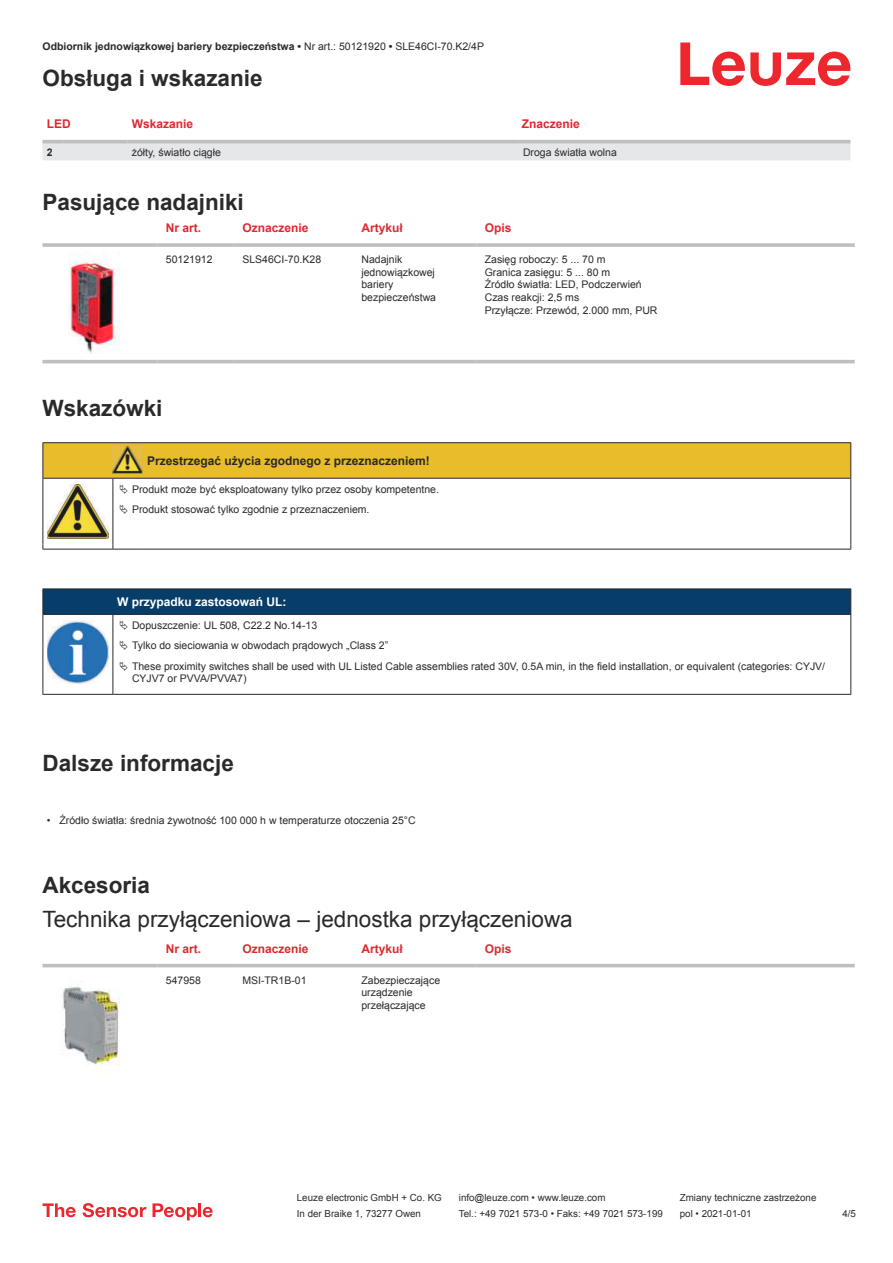
<style>
.page{position:relative;width:893px;height:1263px;background:#fff}
.page>*{position:absolute;margin:0;border:0;box-sizing:border-box;transform-origin:0 0}
.t1{font:700 22.5px "Arial";color:#2b292a}
.t2{font:22.5px "Arial";color:#2b292a}
.t3{font:700 12px "Arial";color:#db2a30}
.t4{font:700 12px "Arial";color:#2b292a}
.t5{font:700 12px "Arial";color:#fff}
.t6{font:10.5px/12.6px "Arial";color:#2b292a}
.t7{font:700 10.5px "Arial";color:#2b292a}
.t8{font:9.75px "Arial";color:#2b292a}
.s1{font-weight:400}
</style>
<div class="page">
<svg style="left:680px;top:43px;width:170px;height:43px"></svg>
<div style="left:43px;top:143px;width:807px;height:17px;background:#e6e7e9"></div>
<hr style="left:43px;top:140px;width:21px;height:3px;background:#bdbfc1">
<hr style="left:64px;top:140px;width:64px;height:3px;background:#bdbfc1">
<hr style="left:128px;top:140px;width:391px;height:3px;background:#bdbfc1">
<hr style="left:519px;top:140px;width:331px;height:3px;background:#bdbfc1">
<svg style="left:43px;top:363px;width:812px;height:1px"></svg>
<hr style="left:43px;top:243px;width:114px;height:4px;background:#bdbfc1">
<hr style="left:157px;top:243px;width:77px;height:4px;background:#c8c9cb">
<hr style="left:234px;top:243px;width:119px;height:4px;background:#c3c5c6">
<hr style="left:353px;top:243px;width:123px;height:4px;background:#bdbfc1">
<hr style="left:476px;top:243px;width:379px;height:4px;background:#c8c9cb">
<hr style="left:43px;top:360px;width:114px;height:3px;background:#bdbfc1">
<hr style="left:157px;top:360px;width:77px;height:3px;background:#bdbfc1">
<hr style="left:234px;top:360px;width:119px;height:3px;background:#bdbfc1">
<hr style="left:353px;top:360px;width:123px;height:3px;background:#bdbfc1">
<hr style="left:476px;top:360px;width:379px;height:3px;background:#bdbfc1">
<img style="left:68px;top:251px;width:52px;height:103px">
<svg style="left:43px;top:963px;width:812px;height:5px;fill:#efeff0"></svg>
<hr style="left:43px;top:964px;width:114px;height:3px;background:#bdbfc1">
<hr style="left:157px;top:964px;width:77px;height:3px;background:#bdbfc1">
<hr style="left:234px;top:964px;width:119px;height:3px;background:#bdbfc1">
<hr style="left:353px;top:964px;width:123px;height:3px;background:#bdbfc1">
<hr style="left:476px;top:964px;width:379px;height:3px;background:#bdbfc1">
<img style="left:62px;top:986px;width:58px;height:88px">
<svg style="left:43px;top:1203px;width:33px;height:14px"></svg>
<svg style="left:83px;top:1203px;width:63px;height:14px"></svg>
<svg style="left:153px;top:1203px;width:44px;height:17px"></svg>
<hr style="left:198px;top:1203px;width:3px;height:14px;background:#ed272d">
<svg style="left:203px;top:1207px;width:10px;height:10px"></svg>
<svg style="left:44px;top:520px;width:806px;height:29px"></svg>
<hr style="left:43px;top:442px;width:70px;height:1px;background:#2b292a">
<hr style="left:113px;top:442px;width:30px;height:1px;background:#2b292a">
<hr style="left:143px;top:442px;width:708px;height:1px;background:#2b292a">
<hr style="left:43px;top:479px;width:1px;height:66px;background:#2b292a">
<hr style="left:113px;top:479px;width:1px;height:66px;background:#2b292a">
<hr style="left:850px;top:479px;width:1px;height:66px;background:#2b292a">
<hr style="left:43px;top:549px;width:70px;height:1px;background:#2b292a">
<hr style="left:113px;top:549px;width:30px;height:1px;background:#2b292a">
<hr style="left:143px;top:549px;width:708px;height:1px;background:#2b292a">
<img style="left:47px;top:520px;width:61px;height:18px">
<svg style="left:44px;top:615px;width:806px;height:79px"></svg>
<hr style="left:43px;top:588px;width:70px;height:1px;background:#2b292a">
<hr style="left:43px;top:614px;width:70px;height:1px;background:#2b292a">
<hr style="left:113px;top:588px;width:738px;height:1px;background:#2b292a">
<div style="left:43px;top:589px;width:808px;height:25px;background:#063d69"></div>
<hr style="left:113px;top:614px;width:738px;height:1px;background:#2b292a">
<hr style="left:43px;top:615px;width:1px;height:75px;background:#2b292a">
<hr style="left:113px;top:615px;width:1px;height:75px;background:#2b292a">
<hr style="left:850px;top:615px;width:1px;height:75px;background:#2b292a">
<hr style="left:43px;top:694px;width:70px;height:1px;background:#2b292a">
<hr style="left:113px;top:694px;width:738px;height:1px;background:#2b292a">
<img style="left:47px;top:621px;width:61px;height:63px">
<svg style="left:115px;top:615px;width:734px;height:74px"></svg>
<svg style="left:43px;top:443px;width:808px;height:77px"></svg>
<svg style="left:120px;top:621px;width:8px;height:9px"></svg>
<svg style="left:120px;top:641px;width:8px;height:9px"></svg>
<svg style="left:120px;top:661px;width:8px;height:10px"></svg>
<p class="t7" style="left:43px;top:39px;width:443px">Odbiornik jednowiązkowej bariery bezpieczeństwa • <span class="s1">Nr art.: 50121920</span> • <span class="s1">SLE46CI-70.K2/4P</span></p>
<h1 class="t1" style="left:43px;top:63px;width:222px">Obsługa i wskazanie</h1>
<p class="t3" style="left:47px;top:119px;width:25px">LED</p>
<p class="t3" style="left:132px;top:115px;width:63px">Wskazanie</p>
<p class="t3" style="left:522px;top:119px;width:60px">Znaczenie</p>
<p class="t7" style="left:47px;top:145px;width:7px">2</p>
<p class="t6" style="left:132px;top:146px;width:91px">żółty, światło ciągłe</p>
<p class="t6" style="left:523px;top:146px;width:95px">Droga światła wolna</p>
<h1 class="t1" style="left:43px;top:187px;width:203px">Pasujące nadajniki</h1>
<p class="t3" style="left:166px;top:220px;width:37px">Nr art.</p>
<p class="t3" style="left:242px;top:224px;width:68px">Oznaczenie</p>
<p class="t3" style="left:361px;top:220px;width:43px">Artykuł</p>
<p class="t3" style="left:485px;top:220px;width:28px">Opis</p>
<p class="t6" style="left:166px;top:254px;width:48px">50121912</p>
<p class="t6" style="left:242px;top:253px;width:80px">SLS46CI-70.K28</p>
<p class="t6" style="left:361px;top:253px;width:76px">Nadajnik jednowiązkowej bariery bezpieczeństwa</p>
<p class="t6" style="left:485px;top:253px;width:174px">Zasięg roboczy: 5 ... 70 m<br>Granica zasięgu: 5 ... 80 m<br>Źródło światła: LED, Podczerwień<br>Czas reakcji: 2,5 ms<br>Przyłącze: Przewód, 2.000 mm, PUR</p>
<h1 class="t1" style="left:43px;top:393px;width:122px">Wskazówki</h1>
<p class="t4" style="left:147px;top:452px;width:284px">Przestrzegać użycia zgodnego z przeznaczeniem!</p>
<p class="t6" style="left:132px;top:479px;width:308px;line-height:20.2px">Produkt może być eksploatowany tylko przez osoby kompetentne.<br>Produkt stosować tylko zgodnie z przeznaczeniem.</p>
<p class="t5" style="left:117px;top:593px;width:171px">W przypadku zastosowań UL:</p>
<p class="t6" style="left:132px;top:615px;width:695px;line-height:20.2px">Dopuszczenie: UL 508, C22.2 No.14-13<br>Tylko do sieciowania w obwodach prądowych „Class 2”<br>These proximity switches shall be used with UL Listed Cable assemblies rated 30V, 0.5A min, in the field installation, or equivalent (categories: CYJV/</p>
<p class="t6" style="left:132px;top:672px;width:116px">CYJV7 or PVVA/PVVA7)</p>
<h1 class="t1" style="left:43px;top:747px;width:193px">Dalsze informacje</h1>
<p class="t6" style="left:47px;top:814px;width:370px">• Źródło światła: średnia żywotność 100 000 h w temperaturze otoczenia 25°C</p>
<h1 class="t1" style="left:43px;top:869px;width:109px">Akcesoria</h1>
<h1 class="t2" style="left:43px;top:903px;width:532px">Technika przyłączeniowa – jednostka przyłączeniowa</h1>
<p class="t3" style="left:166px;top:940px;width:37px">Nr art.</p>
<p class="t3" style="left:242px;top:944px;width:68px">Oznaczenie</p>
<p class="t3" style="left:361px;top:940px;width:43px">Artykuł</p>
<p class="t3" style="left:485px;top:940px;width:28px">Opis</p>
<p class="t6" style="left:166px;top:974px;width:37px">547958</p>
<p class="t6" style="left:242px;top:974px;width:66px">MSI-TR1B-01</p>
<p class="t6" style="left:361px;top:974px;width:80px">Zabezpieczające urządzenie przełączające</p>
<p class="t8" style="left:297px;top:1191px;width:146px">Leuze electronic GmbH + Co. KG</p>
<p class="t8" style="left:459px;top:1191px;width:148px">info@leuze.com • www.leuze.com</p>
<p class="t8" style="left:680px;top:1191px;width:138px">Zmiany techniczne zastrzeżone</p>
<p class="t8" style="left:297px;top:1207px;width:126px">In der Braike 1, 73277 Owen</p>
<p class="t8" style="left:459px;top:1207px;width:205px">Tel.: +49 7021 573-0 • Faks: +49 7021 573-199</p>
<p class="t8" style="left:680px;top:1207px;width:73px">pol • 2021-01-01</p>
<p class="t8" style="left:842px;top:1210px;width:15px">4 /5</p>
</div>
